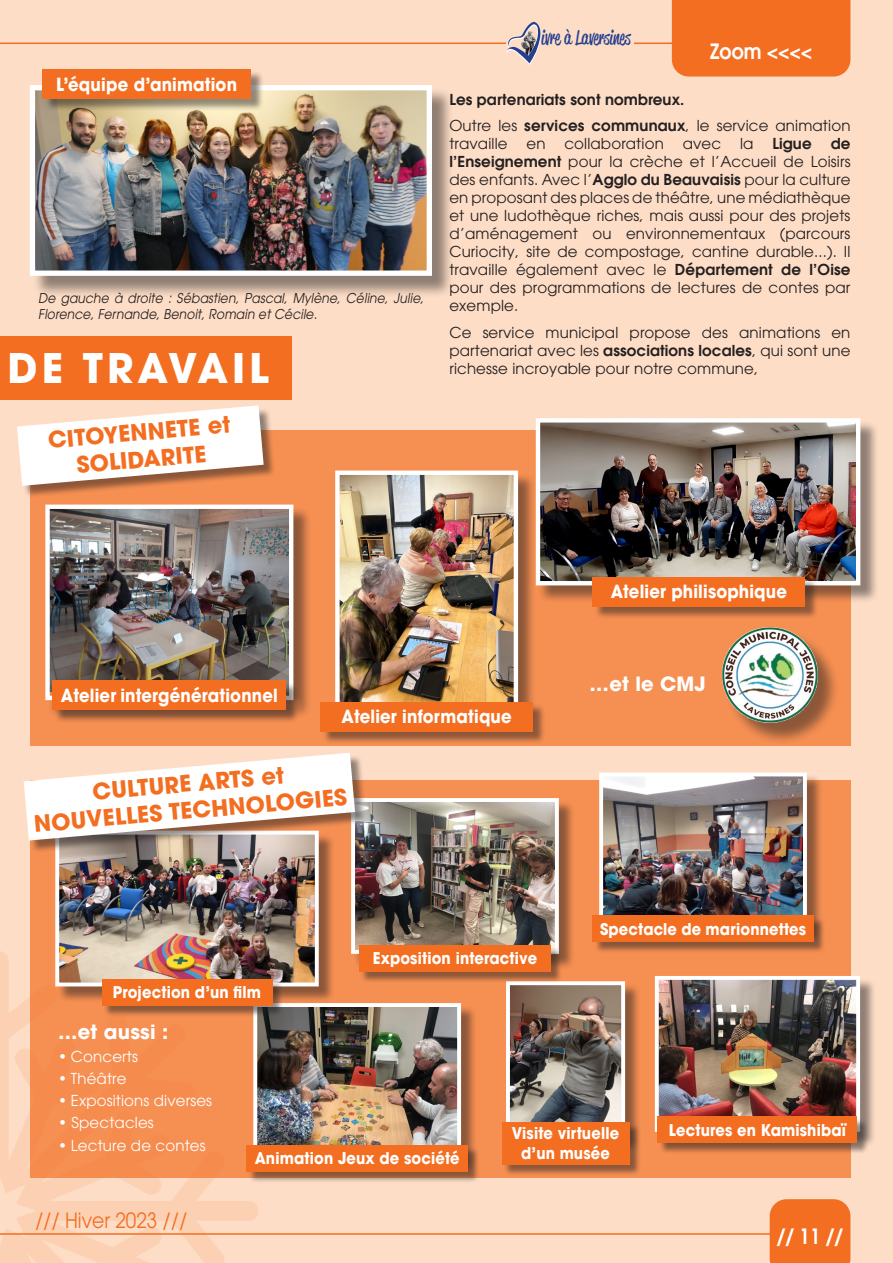
<style>
.page{position:relative;width:893px;height:1263px;background:#fdddc6}
.page>*{position:absolute;margin:0;border:0;box-sizing:border-box;transform-origin:0 0}
.t1{font:700 40.5px "ITC Avant Garde Std";letter-spacing:.1em;color:#fff}
.t2{font:700 22.5px/27px "ITC Avant Garde Std";color:#f36e21;text-align:center}
.t3{font:21px "ITC Avant Garde Std";color:#f36e21;scale:.9 1}
.t4{font:600 21px "ITC Avant Garde Std";color:#fff;scale:.9 1}
.t5{font:700 19.5px "ITC Avant Garde Std";letter-spacing:.01em;color:#fff}
.t6{font:19.5px "Reklame Script";color:#253f8e}
.t7{font:700 18px "ITC Avant Garde Std";letter-spacing:.01em;color:#fff;scale:.91 1}
.t8{font:700 16.05px/19.4px "ITC Avant Garde Std";letter-spacing:.01em;color:#fff;text-align:center;scale:.91 1}
.t9{font:15px/18px "ITC Avant Garde Std";letter-spacing:.01em;color:#231f20;text-align:justify}
.t10{font:600 15px/26.5px "ITC Avant Garde Std";letter-spacing:.01em;color:#231f20}
.t11{font:15px "ITC Avant Garde Std";letter-spacing:.01em;color:#fff}
.t12{font:italic 13.5px/16.2px "ITC Avant Garde Std";letter-spacing:.01em;color:#231f20;scale:.91 1}
.s1{font-weight:400}
.s2{font-weight:600}
</style>
<div class="page">
<svg style="left:0;top:951px;width:259px;height:312px;fill:#fcd1b3"></svg>
<hr style="left:0;top:1233px;width:799px;height:2px;background:#f36e21">
<div style="left:770px;top:1199px;width:80px;height:64px;background:#f36e21"></div>
<hr style="left:0;top:43px;width:723px;height:1px;background:#f36e21">
<div style="left:672px;top:0;width:178px;height:77px;background:#f36e21"></div>
<div style="left:506px;top:28px;width:128px;height:31px;background:#fdddc6"></div>
<svg style="left:507px;top:22px;width:34px;height:43px"></svg>
<div style="left:30px;top:431px;width:820px;height:315px;background:#f68f52"></div>
<div style="left:30px;top:780px;width:820px;height:398px;background:#f68f52"></div>
<div style="left:255px;top:1005px;width:222px;height:170px;background:#231f20;opacity:.5"></div>
<img style="left:258px;top:1008px;width:198px;height:137px">
<div style="left:253px;top:1003px;width:208px;height:156px;border:4px solid #fff"></div>
<div style="left:248px;top:1146px;width:232px;height:37px;background:#231f20;opacity:.5"></div>
<div style="left:247px;top:1145px;width:221px;height:26px;background:#f36e21"></div>
<div style="left:508px;top:983px;width:133px;height:170px;background:#231f20;opacity:.5"></div>
<img style="left:511px;top:986px;width:109px;height:136px">
<div style="left:506px;top:981px;width:119px;height:156px;border:4px solid #fff"></div>
<div style="left:503px;top:1123px;width:138px;height:53px;background:#231f20;opacity:.5"></div>
<div style="left:502px;top:1122px;width:127px;height:42px;background:#f36e21"></div>
<div style="left:657px;top:978px;width:219px;height:170px;background:#231f20;opacity:.5"></div>
<img style="left:660px;top:981px;width:195px;height:135px">
<div style="left:655px;top:976px;width:205px;height:156px;border:4px solid #fff"></div>
<div style="left:659px;top:1118px;width:210px;height:36px;background:#231f20;opacity:.5"></div>
<div style="left:657px;top:1116px;width:200px;height:27px;background:#f36e21"></div>
<div style="left:353px;top:800px;width:222px;height:170px;background:#231f20;opacity:.5"></div>
<img style="left:356px;top:803px;width:198px;height:146px">
<div style="left:351px;top:798px;width:208px;height:156px;border:4px solid #fff"></div>
<div style="left:361px;top:946px;width:201px;height:37px;background:#231f20;opacity:.5"></div>
<div style="left:359px;top:945px;width:192px;height:26px;background:#f36e21"></div>
<div style="left:601px;top:775px;width:222px;height:170px;background:#231f20;opacity:.5"></div>
<img style="left:604px;top:777px;width:198px;height:139px">
<div style="left:599px;top:772px;width:208px;height:156px;border:4px solid #fff"></div>
<div style="left:594px;top:917px;width:231px;height:37px;background:#231f20;opacity:.5"></div>
<div style="left:592px;top:916px;width:222px;height:26px;background:#f36e21"></div>
<div style="left:57px;top:833px;width:278px;height:170px;background:#231f20;opacity:.5"></div>
<img style="left:60px;top:853px;width:254px;height:128px">
<div style="left:55px;top:831px;width:264px;height:155px;border:4px solid #fff"></div>
<div style="left:103px;top:980px;width:181px;height:37px;background:#231f20;opacity:.5"></div>
<div style="left:102px;top:979px;width:170px;height:26px;background:#f36e21"></div>
<div style="left:26px;top:754px;width:341px;height:99px;background:#231f20;opacity:.5"></div>
<svg style="left:24px;top:753px;width:331px;height:87px"></svg>
<div style="left:0;top:336px;width:291px;height:64px;background:#f36e21"></div>
<div style="left:33px;top:88px;width:421px;height:210px;background:#231f20;opacity:.5"></div>
<img style="left:36px;top:91px;width:390px;height:179px">
<div style="left:30px;top:85px;width:402px;height:191px;border:5px solid #fff"></div>
<div style="left:44px;top:70px;width:220px;height:42px;background:#231f20;opacity:.5"></div>
<div style="left:43px;top:69px;width:208px;height:30px;background:#f36e21"></div>
<div style="left:48px;top:507px;width:264px;height:211px;background:#231f20;opacity:.5"></div>
<img style="left:50px;top:509px;width:238px;height:183px">
<div style="left:45px;top:504px;width:248px;height:196px;border:4px solid #fff"></div>
<div style="left:54px;top:682px;width:246px;height:41px;background:#231f20;opacity:.5"></div>
<div style="left:52px;top:680px;width:234px;height:30px;background:#f36e21"></div>
<div style="left:337px;top:473px;width:200px;height:256px;background:#231f20;opacity:.5"></div>
<img style="left:340px;top:475px;width:173px;height:227px">
<div style="left:335px;top:470px;width:183px;height:240px;border:4px solid #fff"></div>
<div style="left:538px;top:420px;width:341px;height:184px;background:#231f20;opacity:.5"></div>
<img style="left:541px;top:423px;width:314px;height:157px">
<div style="left:536px;top:418px;width:324px;height:167px;border:4px solid #fff"></div>
<div style="left:322px;top:703px;width:224px;height:42px;background:#231f20;opacity:.5"></div>
<div style="left:320px;top:702px;width:213px;height:29px;background:#f36e21"></div>
<div style="left:594px;top:578px;width:224px;height:42px;background:#231f20;opacity:.5"></div>
<div style="left:592px;top:577px;width:213px;height:30px;background:#f36e21"></div>
<div style="left:19px;top:407px;width:258px;height:92px;background:#231f20;opacity:.5"></div>
<svg style="left:17px;top:405px;width:247px;height:81px"></svg>
<div style="left:725px;top:630px;width:115px;height:115px;background:#231f20;opacity:.5"></div>
<img style="left:710px;top:616px;width:118px;height:118px">
<p class="t7" style="left:56px;top:72px;width:200px">L’équipe d’animation</p>
<p class="t12" style="left:38px;top:290px;width:425px">De gauche à droite : Sébastien, Pascal, Mylène, Céline, Julie,<br>Florence, Fernande, Benoit, Romain et Cécile.</p>
<h1 class="t1" style="left:8px;top:341px;width:263px">DE TRAVAIL</h1>
<h2 class="t2" style="left:47px;top:426px;width:185px;rotate:-5deg">CITOYENNETE et<br>SOLIDARITE</h2>
<h3 class="t6" style="left:541px;top:24px;width:91px">ivre à Laversines</h3>
<h3 class="t4" style="left:710px;top:38px;width:115px">Zoom &lt;&lt;&lt;&lt;</h3>
<p class="t10" style="left:449px;top:86px;width:403px">Les partenariats sont nombreux.<br><span class="s1">Outre les</span> services communaux<span class="s1">, le service animation</span></p>
<p class="t9" style="left:449px;top:134px;width:60px">travaille</p>
<p class="t9" style="left:526px;top:134px;width:21px">en</p>
<p class="t9" style="left:564px;top:134px;width:101px">collaboration</p>
<p class="t9" style="left:683px;top:134px;width:40px">avec</p>
<p class="t9" style="left:740px;top:134px;width:15px">la</p>
<p class="t10" style="left:772px;top:130px;width:41px">Ligue</p>
<p class="t9" style="left:449px;top:134px;width:403px;text-indent:381px"><span class="s2">de l’Enseignement</span> pour la crèche et l’Accueil de Loisirs des enfants. Avec l’<span class="s2">Agglo du Beauvaisis</span> pour la culture en proposant des places de théâtre, une médiathèque et une ludothèque riches, mais aussi pour des projets d’aménagement ou environnementaux (parcours Curiocity, site de compostage, cantine durable...). Il travaille également avec le <span class="s2">Département de l’Oise </span>pour des programmations de lectures de contes par exemple.</p>
<p class="t9" style="left:449px;top:323px;width:403px">Ce service municipal propose des animations en partenariat avec les <span class="s2">associations locales</span>, qui sont une richesse incroyable pour notre commune,</p>
<p class="t7" style="left:61px;top:683px;width:240px">Atelier intergénérationnel</p>
<p class="t7" style="left:611px;top:580px;width:195px">Atelier philisophique</p>
<h3 class="t5" style="left:590px;top:671px;width:118px">…et le CMJ</h3>
<p class="t7" style="left:342px;top:704px;width:189px">Atelier informatique</p>
<h2 class="t2" style="left:31px;top:783px;width:316px;rotate:-5deg">CULTURE ARTS et<br>NOUVELLES TECHNOLOGIES</h2>
<p class="t8" style="left:113px;top:982px;width:164px">Projection d’un film</p>
<p class="t8" style="left:373px;top:948px;width:182px">Exposition interactive</p>
<p class="t8" style="left:600px;top:919px;width:228px">Spectacle de marionnettes</p>
<h3 class="t5" style="left:58px;top:1019px;width:112px">…et aussi :</h3>
<p class="t11" style="left:58px;top:1047px;width:81px">• Concerts</p>
<p class="t11" style="left:58px;top:1069px;width:70px">• Théâtre</p>
<p class="t11" style="left:58px;top:1091px;width:155px">• Expositions diverses</p>
<p class="t11" style="left:58px;top:1113px;width:97px">• Spectacles</p>
<p class="t11" style="left:58px;top:1136px;width:149px">• Lecture de contes</p>
<h3 class="t3" style="left:35px;top:1207px;width:171px">/// Hiver 2023 ///</h3>
<p class="t8" style="left:255px;top:1148px;width:227px">Animation Jeux de société</p>
<p class="t8" style="left:512px;top:1123px;width:119px">Visite virtuelle d’un musée</p>
<p class="t8" style="left:669px;top:1120px;width:196px">Lectures en Kamishibaï</p>
<h3 class="t4" style="left:777px;top:1222px;width:75px">// 11 //</h3>
</div>
